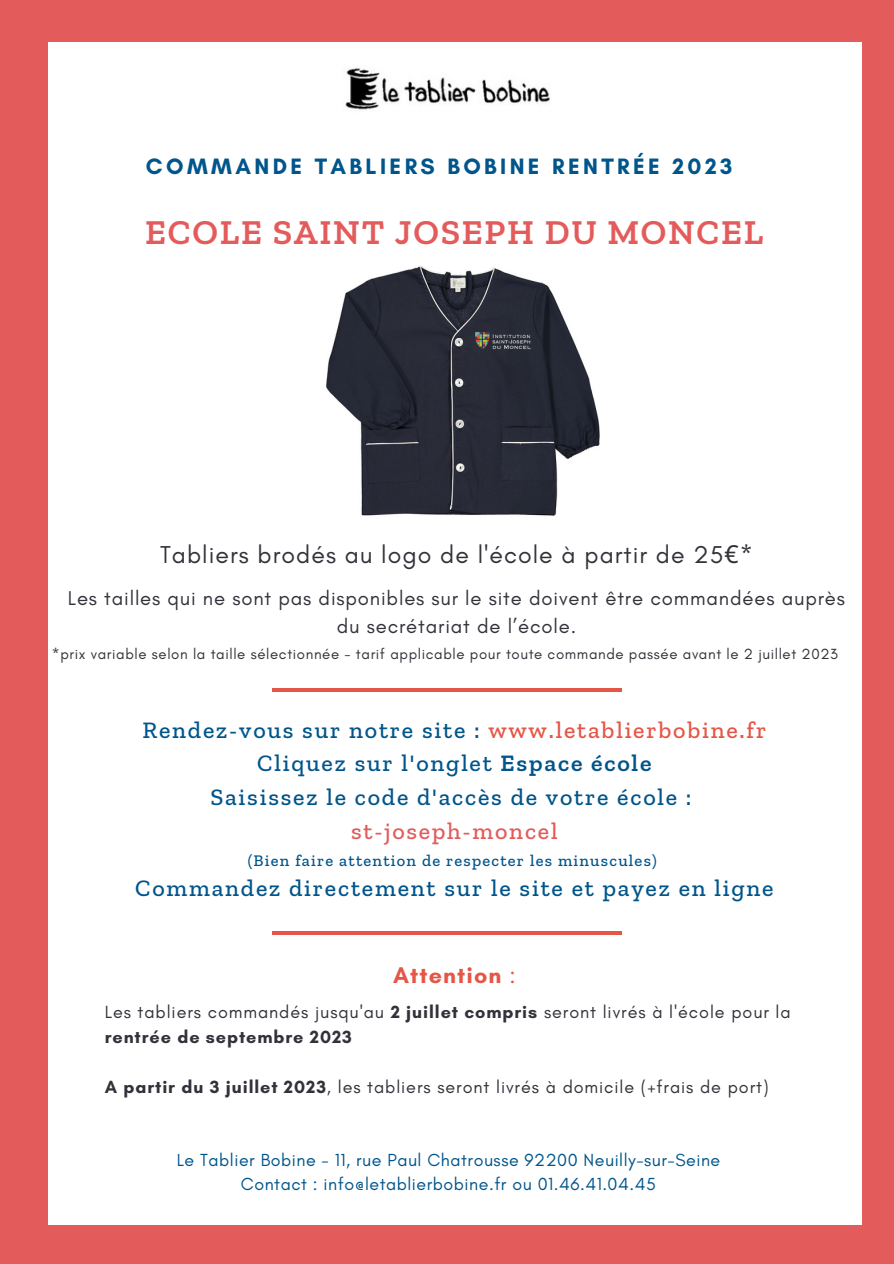
<style>
.page{position:relative;width:894px;height:1264px;background:#fff}
.page>*{position:absolute;margin:0;border:0;box-sizing:border-box;transform-origin:0 0}
.t1{font:600 35.55px "Zilla Slab";letter-spacing:.05em;color:#e35b5b}
.t2{font:24.9px "Glacial Indifference";letter-spacing:.04em;color:#34313a}
.t3{font:500 24px/33.8px "Zilla Slab";letter-spacing:.075em;color:#00558b;text-align:center}
.t4{font:500 24px "Zilla Slab";letter-spacing:.075em;color:#e35b5b}
.t5{font:700 23.1px "Glacial Indifference";letter-spacing:.05em;color:#e55647}
.t6{font:700 22.65px "Glacial Indifference";letter-spacing:.15em;color:#00558b}
.t7{font:20.25px/27.8px "Glacial Indifference";letter-spacing:.04em;color:#34313a;text-align:center}
.t8{font:18px/24.8px "Glacial Indifference";letter-spacing:.05em;color:#34313a}
.t9{font:17.85px/23.7px "Glacial Indifference";letter-spacing:.03em;color:#00558b;text-align:center}
.t10{font:500 16.5px "Zilla Slab";letter-spacing:.075em;color:#00558b}
.t11{font:15px "Glacial Indifference";letter-spacing:.04em;color:#34313a}
.s1{font-family:"Noto Sans"}
.s2{color:#e55647}
.s3{font-weight:600}
.s4{font-weight:400}
.s5{font-weight:700}
</style>
<div class="page">
<div style="left:0;top:0;width:893px;height:1263px;background:#e35b5b"></div>
<div style="left:48px;top:42px;width:813px;height:1182px;background:#fff"></div>
<img style="left:345px;top:68px;width:205px;height:42px">
<hr style="left:272px;top:931px;width:349px;height:4px;background:#e55647">
<hr style="left:272px;top:688px;width:349px;height:3px;background:#e55647">
<img style="left:327px;top:266px;width:272px;height:250px">
<p class="t6" style="left:146px;top:153px;width:587px">COMMANDE TABLIERS BOBINE RENTRÉE 2023</p>
<h1 class="t1" style="left:145px;top:210px;width:619px">ECOLE SAINT JOSEPH DU MONCEL</h1>
<h2 class="t2" style="left:160px;top:539px;width:594px">Tabliers brodés au logo de l'école à partir de 25<span class="s1">€</span>*</h2>
<p class="t7" style="left:68px;top:584px;width:778px">Les tailles qui ne sont pas disponibles sur le site doivent être commandées auprès du secrétariat de l’école.</p>
<p class="t11" style="left:52px;top:645px;width:787px">*prix variable selon la taille sélectionnée - tarif applicable pour toute commande passée avant le 2 juillet 2023</p>
<h3 class="t3" style="left:142px;top:712px;width:625px">Rendez-vous sur notre site : <span class="s2">www.letablierbobine.fr<br></span>Cliquez sur l'onglet <span class="s3">Espace école<br></span>Saisissez le code d'accès de votre école :</h3>
<h3 class="t4" style="left:351px;top:816px;width:208px">st-joseph-moncel</h3>
<p class="t10" style="left:248px;top:850px;width:410px">(Bien faire attention de respecter les minuscules)</p>
<h3 class="t3" style="left:135px;top:871px;width:640px">Commandez directement sur le site et payez en ligne</h3>
<p class="t5" style="left:393px;top:961px;width:124px">Attention <span class="s4">:</span></p>
<p class="t8" style="left:105px;top:999px;width:687px">Les tabliers commandés jusqu'au <span class="s5">2 juillet compris</span> seront livrés à l'école pour la <span class="s5">rentrée de septembre 2023</span></p>
<p class="t8" style="left:105px;top:1074px;width:665px"><span class="s5">A partir du 3 juillet 2023</span>, les tabliers seront livrés à domicile (+frais de port)</p>
<p class="t9" style="left:177px;top:1147px;width:545px">Le Tablier Bobine - 11, rue Paul Chatrousse 92200 Neuilly-sur-Seine<br>Contact : info@letablierbobine.fr ou 01.46.41.04.45</p>
</div>
